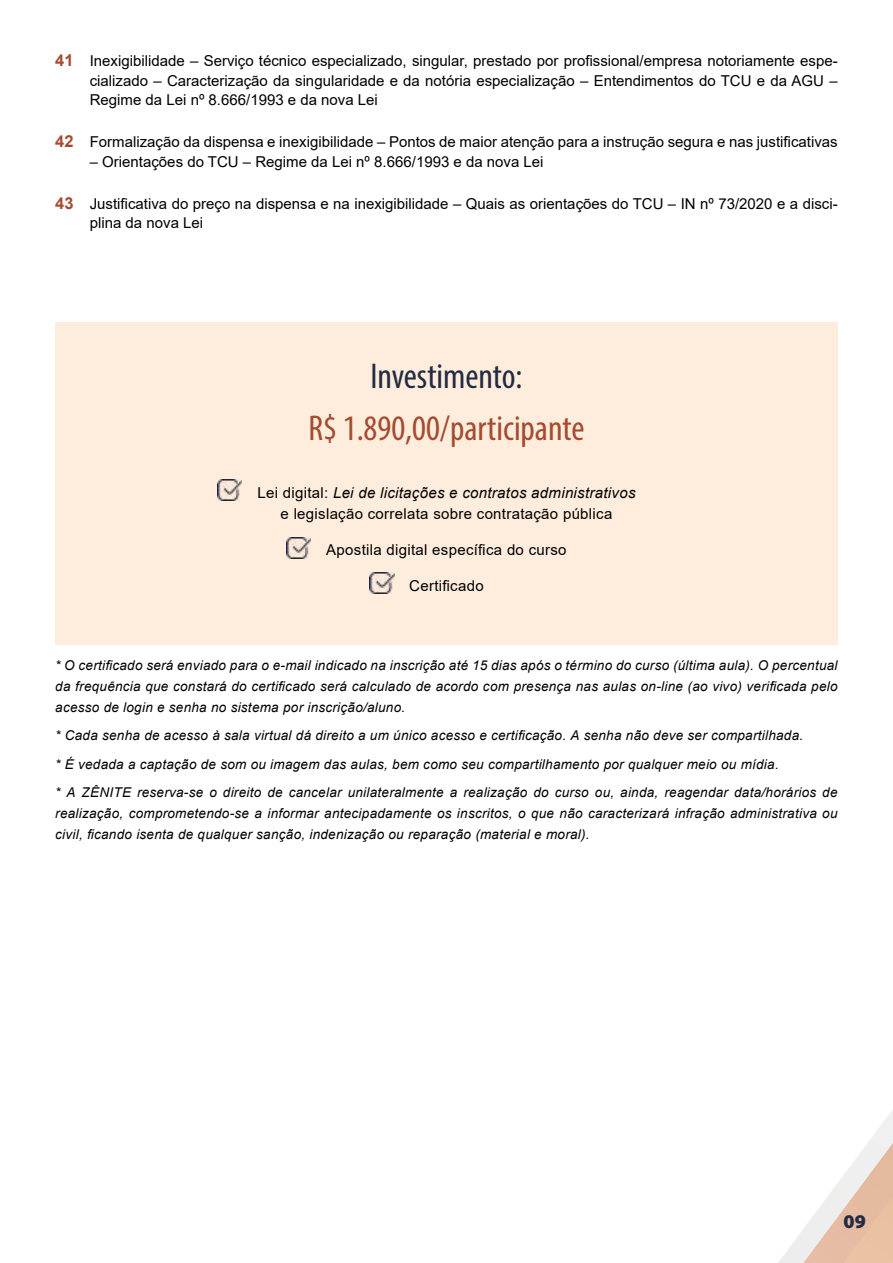
<style>
.page{position:relative;width:893px;height:1263px;background:#fff}
.page>*{position:absolute;margin:0;border:0;box-sizing:border-box;transform-origin:0 0}
.t1{font:condensed 36px "Myriad Pro";color:#a44b30}
.t2{font:condensed 36px "Myriad Pro";color:#222b42}
.t3{font:900 19.5px "Myriad Pro";color:#222b42}
.t4{font:15px/19.5px "Arial";color:#000;text-align:justify}
.t5{font:15px/21px "Arial";letter-spacing:.02em;color:#000;text-align:center}
.t6{font:italic 13.5px/21px "Arial";letter-spacing:.02em;color:#000}
.s1{font-weight:700;font-size:16.5px;color:#a44b30}
.s2{font-style:italic}
</style>
<div class="page">
<svg style="left:778px;top:1110px;width:115px;height:153px"></svg>
<div style="left:55px;top:322px;width:783px;height:323px;background:#feeddd"></div>
<img style="left:217px;top:480px;width:25px;height:21px">
<img style="left:286px;top:538px;width:25px;height:21px">
<img style="left:369px;top:572px;width:25px;height:21px">
<p class="t4" style="left:90px;top:51px;width:749px;text-indent:-34px"><span class="s1">41</span> Inexigibilidade – Serviço técnico especializado, singular, prestado por profissional/empresa notoriamente espe&shy;cializado – Caracterização da singularidade e da notória especialização – Entendimentos do TCU e da AGU – Regime da Lei nº 8.666/1993 e da nova Lei</p>
<p class="t4" style="left:55px;top:132px;width:784px"><span class="s1">42</span> Formalização da dispensa e inexigibilidade – Pontos de maior atenção para a instrução segura e nas justificativas</p>
<p class="t4" style="left:90px;top:152px;width:455px">– Orientações do TCU – Regime da Lei nº 8.666/1993 e da nova Lei</p>
<p class="t4" style="left:90px;top:194px;width:749px;text-indent:-34px"><span class="s1">43</span> Justificativa do preço na dispensa e na inexigibilidade – Quais as orientações do TCU – IN nº 73/2020 e a disci&shy;plina da nova Lei</p>
<h1 class="t2" style="left:370px;top:354px;width:154px">Investimento:</h1>
<h1 class="t1" style="left:309px;top:407px;width:277px">R$ 1.890,00/participante</h1>
<p class="t5" style="left:257px;top:482px;width:380px">Lei digital: <span class="s2">Lei de licitações e contratos administrativos </span>e legislação correlata sobre contratação pública</p>
<p class="t5" style="left:326px;top:539px;width:242px">Apostila digital específica do curso</p>
<p class="t5" style="left:409px;top:575px;width:76px">Certificado</p>
<p class="t6" style="left:55px;top:654px;width:784px;text-align:justify">* O certificado será enviado para o e-mail indicado na inscrição até 15 dias após o término do curso (última aula). O percentual da frequência que constará do certificado será calculado de acordo com presença nas aulas on-line (ao vivo) verificada pelo acesso de login e senha no sistema por inscrição/aluno.</p>
<p class="t6" style="left:55px;top:721px;width:784px;line-height:28.5px">* Cada senha de acesso à sala virtual dá direito a um único acesso e certificação. A senha não deve ser compartilhada.<br>* É vedada a captação de som ou imagem das aulas, bem como seu compartilhamento por qualquer meio ou mídia.<br>* A ZÊNITE reserva-se o direito de cancelar unilateralmente a realização do curso ou, ainda, reagendar data/horários de</p>
<p class="t6" style="left:55px;top:803px;width:784px">realização, comprometendo-se a informar antecipadamente os inscritos, o que não caracterizará infração administrativa ou civil, ficando isenta de qualquer sanção, indenização ou reparação (material e moral).</p>
<h2 class="t3" style="left:843px;top:1209px;width:24px">09</h2>
</div>
